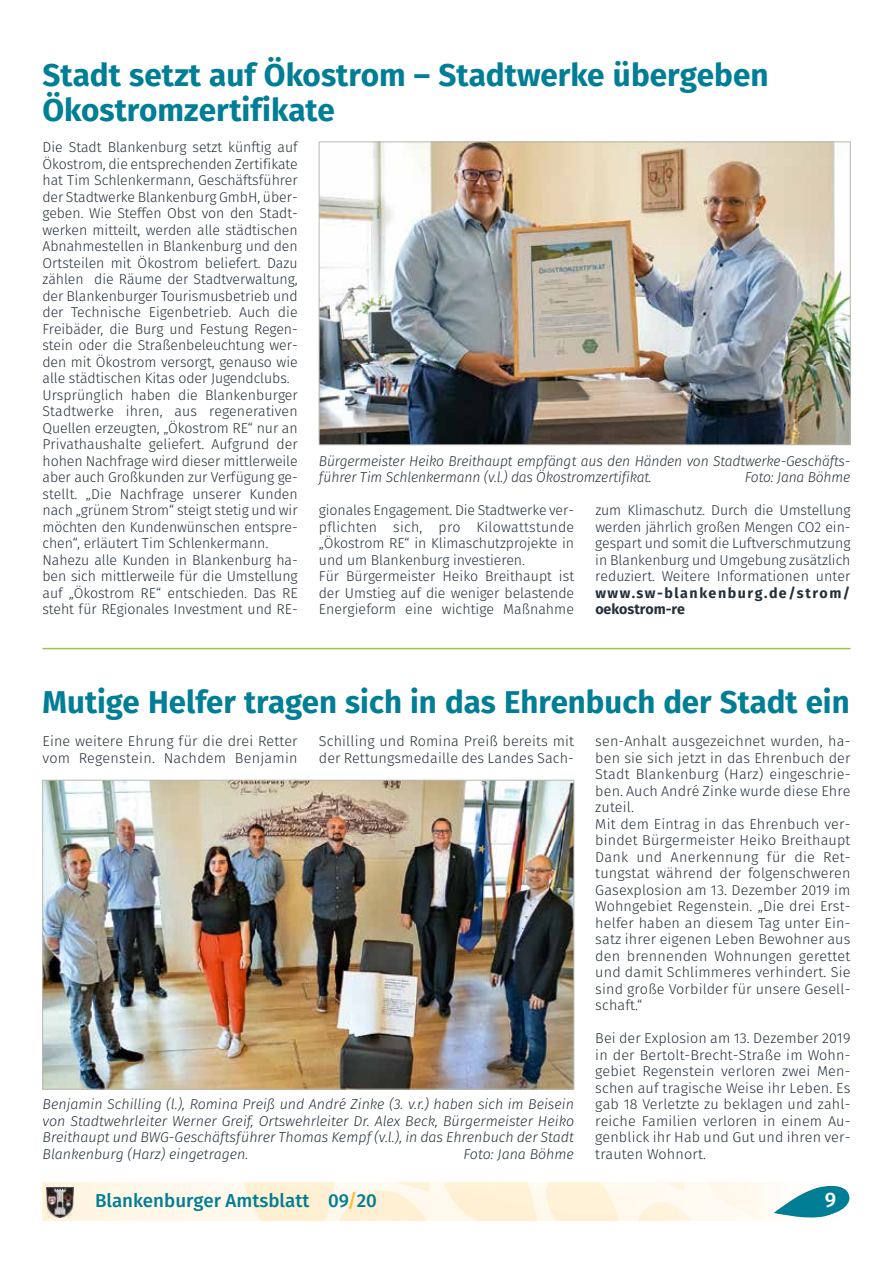
<style>
.page{position:relative;width:893px;height:1263px;background:#fff}
.page>*{position:absolute;margin:0;border:0;box-sizing:border-box;transform-origin:0 0}
.t1{font:700 31.5px/34.5px "Fira Sans";color:#007e96}
.t2{font:500 21px "Fira Sans";color:#fff}
.t3{font:500 18.75px "Fira Sans";color:#007e96}
.t4{font:300 14.25px/16.5px "Fira Sans";letter-spacing:-.005em;color:#25303b}
.t5{font:italic 300 14.25px/16.5px "Fira Sans";letter-spacing:-.01em;color:#25303b}
.t6{font:700 14.25px/16.5px "Fira Sans";letter-spacing:.11em;color:#25303b}
.s1{color:#fcbf2c}
</style>
<div class="page">
<img style="left:43px;top:1182px;width:721px;height:38px">
<svg style="left:774px;top:1185px;width:76px;height:33px"></svg>
<img style="left:47px;top:1187px;width:27px;height:30px">
<img style="left:321px;top:144px;width:527px;height:299px">
<div style="left:319px;top:142px;width:531px;height:303px;border:1px solid #b8b9b0"></div>
<img style="left:45px;top:782px;width:527px;height:305px">
<div style="left:43px;top:780px;width:531px;height:309px;border:1px solid #b8b9b0"></div>
<hr style="left:43px;top:648px;width:807px;height:1px;background:#9fc63b">
<h1 class="t1" style="left:43px;top:60px;width:728px">Stadt setzt auf Ökostrom – Stadtwerke übergeben<br>Ökostromzertifikate</h1>
<p class="t4" style="left:43px;top:140px;width:257px">Die Stadt Blankenburg setzt künftig auf Ökostrom, die entsprechenden Zertifikate hat Tim Schlenkermann, Geschäftsführer der Stadtwerke Blankenburg GmbH, über&shy;geben. Wie Steffen Obst von den Stadt&shy;werken mitteilt, werden alle städtischen Abnahmestellen in Blankenburg und den Ortsteilen mit Ökostrom beliefert. Dazu zählen die Räume der Stadtverwaltung, der Blankenburger Tourismusbetrieb und der Technische Eigenbetrieb. Auch die Freibäder, die Burg und Festung Regen&shy;stein oder die Straßenbeleuchtung wer&shy;den mit Ökostrom versorgt, genauso wie alle städtischen Kitas oder Jugendclubs.<br>Ursprünglich haben die Blankenburger Stadtwerke ihren, aus regenerativen Quellen erzeugten, „Ökostrom RE“ nur an Privathaushalte geliefert. Aufgrund der hohen Nachfrage wird dieser mittlerweile aber auch Großkunden zur Verfügung ge&shy;stellt. „Die Nachfrage unserer Kunden nach „grünem Strom“ steigt stetig und wir möchten den Kundenwünschen entspre&shy;chen“, erläutert Tim Schlenkermann.<br>Nahezu alle Kunden in Blankenburg ha&shy;ben sich mittlerweile für die Umstellung auf „Ökostrom RE“ entschieden. Das RE steht für REgionales Investment und RE-</p>
<p class="t5" style="left:319px;top:453px;width:533px">Bürgermeister Heiko Breithaupt empfängt aus den Händen von Stadtwerke-Geschäfts&shy;führer Tim Schlenkermann (v.l.) das Ökostromzertifikat.</p>
<p class="t5" style="left:745px;top:470px;width:107px">Foto: Jana Böhme</p>
<p class="t4" style="left:319px;top:503px;width:257px">gionales Engagement. Die Stadtwerke ver&shy;pflichten sich, pro Kilowattstunde „Ökostrom RE“ in Klimaschutzprojekte in und um Blankenburg investieren.<br>Für Bürgermeister Heiko Breithaupt ist der Umstieg auf die weniger belastende Energieform eine wichtige Maßnahme</p>
<p class="t4" style="left:595px;top:503px;width:257px;text-align:justify">zum Klimaschutz. Durch die Umstellung werden jährlich großen Mengen CO2 ein&shy;gespart und somit die Luftverschmutzung in Blankenburg und Umgebung zusätzlich reduziert. Weitere Informationen unter</p>
<p class="t6" style="left:595px;top:585px;width:257px">www.sw-blankenburg.de/strom/ oekostrom-re</p>
<h1 class="t1" style="left:43px;top:687px;width:809px">Mutige Helfer tragen sich in das Ehrenbuch der Stadt ein</h1>
<p class="t4" style="left:43px;top:734px;width:257px">Eine weitere Ehrung für die drei Retter vom Regenstein. Nachdem Benjamin</p>
<p class="t4" style="left:319px;top:734px;width:257px">Schilling und Romina Preiß bereits mit der Rettungsmedaille des Landes Sach-</p>
<p class="t4" style="left:595px;top:734px;width:257px">sen-Anhalt ausgezeichnet wurden, ha&shy;ben sie sich jetzt in das Ehrenbuch der Stadt Blankenburg (Harz) eingeschrie&shy;ben. Auch André Zinke wurde diese Ehre zuteil.<br>Mit dem Eintrag in das Ehrenbuch ver&shy;bindet Bürgermeister Heiko Breithaupt Dank und Anerkennung für die Ret&shy;tungstat während der folgenschweren Gasexplosion am 13. Dezember 2019 im Wohngebiet Regenstein. „Die drei Erst&shy;helfer haben an diesem Tag unter Ein&shy;satz ihrer eigenen Leben Bewohner aus den brennenden Wohnungen gerettet und damit Schlimmeres verhindert. Sie sind große Vorbilder für unsere Gesell&shy;schaft.“</p>
<p class="t4" style="left:595px;top:1031px;width:257px;text-align:justify">Bei der Explosion am 13. Dezember 2019 in der Bertolt-Brecht-Straße im Wohn&shy;gebiet Regenstein verloren zwei Men&shy;schen auf tragische Weise ihr Leben. Es gab 18 Verletzte zu beklagen und zahl&shy;reiche Familien verloren in einem Au&shy;genblick ihr Hab und Gut und ihren ver&shy;trauten Wohnort.</p>
<p class="t5" style="left:43px;top:1097px;width:533px;text-align:justify">Benjamin Schilling (l.), Romina Preiß und André Zinke (3. v.r.) haben sich im Beisein von Stadtwehrleiter Werner Greif, Ortswehrleiter Dr. Alex Beck, Bürgermeister Heiko Breithaupt und BWG-Geschäftsführer Thomas Kempf (v.l.), in das Ehrenbuch der Stadt Blankenburg (Harz) eingetragen.</p>
<p class="t5" style="left:463px;top:1146px;width:112px">Foto: Jana Böhme</p>
<h3 class="t3" style="left:95px;top:1187px;width:283px">Blankenburger Amtsblatt 09<span class="s1">/</span>20</h3>
<h2 class="t2" style="left:825px;top:1185px;width:13px">9</h2>
</div>
